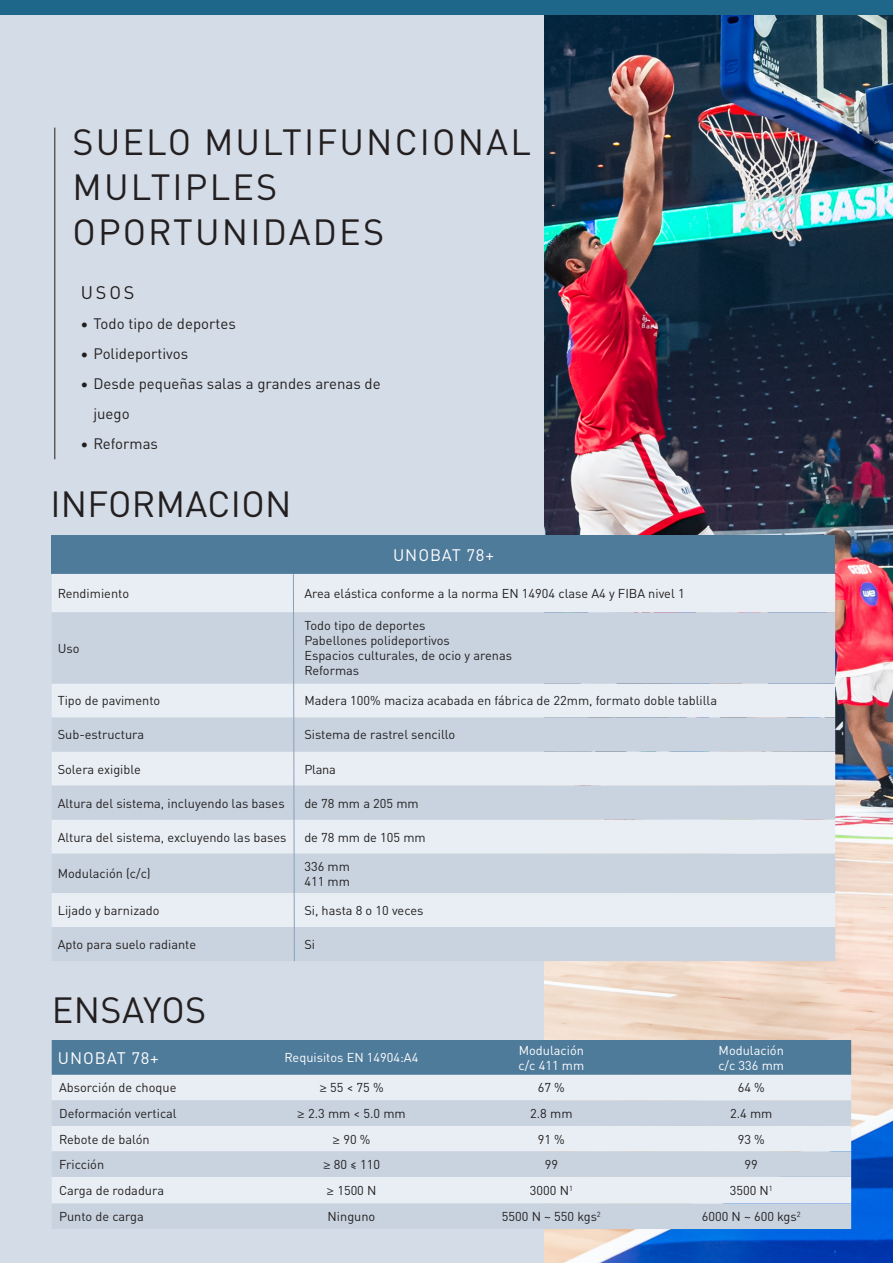
<style>
.page{position:relative;width:893px;height:1263px;background:#d4dde7}
.page>*{position:absolute;margin:0;border:0;box-sizing:border-box;transform-origin:0 0}
.t1{font:36px "DIN Pro";letter-spacing:.06em;color:#231f20}
.t2{font:36px "DIN Pro";letter-spacing:.01em;color:#231f20}
.t3{font:18px "DIN Pro";color:#231f20}
.Mellemrubrik_1_linje{font:16.5px "DIN Pro";letter-spacing:.055em;color:#fff}
.Brød{font:16.5px "DIN Pro";letter-spacing:.055em;color:#fff}
.t4{font:15px "DIN Pro";color:#231f20}
.Brød-2{font:12.75px "DIN Pro";color:#231f20}
.Brød-3{font:12.75px/15px "DIN Pro";color:#fff}
.s1{font-family:"Myriad Pro"}
</style>
<div class="page">
<hr style="left:54px;top:128px;width:1px;height:331px;background:#231f20">
<img style="left:544px;top:15px;width:349px;height:1248px">
<div style="left:0;top:0;width:893px;height:15px;background:#1f668b"></div>
<div style="left:52px;top:536px;width:783px;height:38px;background:#4f7b9b"></div>
<div style="left:52px;top:574px;width:783px;height:38px;background:#e8eef3"></div>
<svg style="left:52px;top:612px;width:783px;height:349px;fill:#c8d3df"></svg>
<svg style="left:293px;top:573px;width:2px;height:389px"></svg>
<hr style="left:0;top:1141px;width:1px;height:90px;background:#1f668b">
<div style="left:52px;top:1040px;width:799px;height:35px;background:#4f7b9b"></div>
<div style="left:52px;top:1075px;width:799px;height:25px;background:#e8eef3"></div>
<svg style="left:52px;top:1100px;width:799px;height:129px;fill:#c8d3df"></svg>
<p class="t1" style="left:72px;top:115px;width:460px">SUELO MULTIFUNCIONAL</p>
<p class="t1" style="left:72px;top:160px;width:206px">MULTIPLES</p>
<p class="t1" style="left:72px;top:205px;width:313px">OPORTUNIDADES</p>
<p class="t3" style="left:81px;top:279px;width:55px">USOS</p>
<p class="t4" style="left:81px;top:313px;width:157px">• Todo tipo de deportes</p>
<p class="t4" style="left:81px;top:343px;width:109px">• Polideportivos</p>
<p class="t4" style="left:81px;top:373px;width:302px">• Desde pequeñas salas a grandes arenas de</p>
<p class="t4" style="left:93px;top:403px;width:38px">juego</p>
<p class="t4" style="left:81px;top:433px;width:79px">• Reformas</p>
<p class="t2" style="left:50px;top:476px;width:243px">INFORMACION</p>
<p class="Mellemrubrik_1_linje" style="left:393px;top:543px;width:103px">UNOBAT 78+</p>
<p class="Brød-2" style="left:58px;top:584px;width:73px">Rendimiento</p>
<p class="Brød-2" style="left:304px;top:584px;width:382px">Area elástica conforme a la norma EN 14904 clase A4 y FIBA nivel 1</p>
<p class="Brød-2" style="left:58px;top:638px;width:23px">Uso</p>
<p class="Brød-2" style="left:304px;top:616px;width:123px">Todo tipo de deportes</p>
<p class="Brød-2" style="left:304px;top:631px;width:147px">Pabellones polideportivos</p>
<p class="Brød-2" style="left:304px;top:646px;width:209px">Espacios culturales, de ocio y arenas</p>
<p class="Brød-2" style="left:304px;top:661px;width:56px">Reformas</p>
<p class="Brød-2" style="left:58px;top:691px;width:104px">Tipo de pavimento</p>
<p class="Brød-2" style="left:304px;top:691px;width:414px">Madera 100% maciza acabada en fábrica de 22mm, formato doble tablilla</p>
<p class="Brød-2" style="left:58px;top:725px;width:88px">Sub-estructura</p>
<p class="Brød-2" style="left:304px;top:725px;width:152px">Sistema de rastrel sencillo</p>
<p class="Brød-2" style="left:58px;top:759px;width:85px">Solera exigible</p>
<p class="Brød-2" style="left:304px;top:759px;width:33px">Plana</p>
<p class="Brød-2" style="left:58px;top:793px;width:228px">Altura del sistema, incluyendo las bases</p>
<p class="Brød-2" style="left:304px;top:793px;width:116px">de 78 mm a 205 mm</p>
<p class="Brød-2" style="left:58px;top:827px;width:230px">Altura del sistema, excluyendo las bases</p>
<p class="Brød-2" style="left:304px;top:827px;width:123px">de 78 mm de 105 mm</p>
<p class="Brød-2" style="left:58px;top:864px;width:94px">Modulación (c/c)</p>
<p class="Brød-2" style="left:304px;top:856px;width:47px">336 mm</p>
<p class="Brød-2" style="left:304px;top:871px;width:47px">411 mm</p>
<p class="Brød-2" style="left:58px;top:900px;width:103px">Lijado y barnizado</p>
<p class="Brød-2" style="left:304px;top:900px;width:121px">Si, hasta 8 o 10 veces</p>
<p class="Brød-2" style="left:58px;top:934px;width:140px">Apto para suelo radiante</p>
<p class="Brød-2" style="left:304px;top:934px;width:12px">Si</p>
<p class="t2" style="left:52px;top:982px;width:156px">ENSAYOS</p>
<p class="Brød" style="left:58px;top:1045px;width:103px">UNOBAT 78+</p>
<p class="Brød-3" style="left:285px;top:1049px;width:135px">Requisitos EN 14904:A4</p>
<p class="Brød-3" style="left:518px;top:1042px;width:67px">Modulación c/c 411 mm</p>
<p class="Brød-3" style="left:718px;top:1042px;width:67px">Modulación c/c 336 mm</p>
<p class="Brød-2" style="left:59px;top:1078px;width:119px">Absorción de choque</p>
<p class="Brød-2" style="left:319px;top:1078px;width:66px"><span class="s1">≥</span> 55 &lt; 75 %</p>
<p class="Brød-2" style="left:538px;top:1078px;width:29px">67 %</p>
<p class="Brød-2" style="left:738px;top:1078px;width:29px">64 %</p>
<p class="Brød-2" style="left:59px;top:1104px;width:119px">Deformación vertical</p>
<p class="Brød-2" style="left:297px;top:1104px;width:110px"><span class="s1">≥</span> 2.3 mm &lt; 5.0 mm</p>
<p class="Brød-2" style="left:530px;top:1104px;width:44px">2.8 mm</p>
<p class="Brød-2" style="left:730px;top:1104px;width:44px">2.4 mm</p>
<p class="Brød-2" style="left:59px;top:1129px;width:92px">Rebote de balón</p>
<p class="Brød-2" style="left:333px;top:1129px;width:39px"><span class="s1">≥</span> 90 %</p>
<p class="Brød-2" style="left:538px;top:1129px;width:29px">91 %</p>
<p class="Brød-2" style="left:738px;top:1129px;width:29px">93 %</p>
<p class="Brød-2" style="left:59px;top:1155px;width:47px">Fricción</p>
<p class="Brød-2" style="left:323px;top:1155px;width:59px"><span class="s1">≥</span> 80 ≤ 110</p>
<p class="Brød-2" style="left:545px;top:1155px;width:15px">99</p>
<p class="Brød-2" style="left:745px;top:1155px;width:15px">99</p>
<p class="Brød-2" style="left:59px;top:1181px;width:106px">Carga de rodadura</p>
<p class="Brød-2" style="left:327px;top:1181px;width:51px"><span class="s1">≥</span> 1500 N</p>
<p class="Brød-2" style="left:530px;top:1181px;width:45px">3000 N<sup>1</sup></p>
<p class="Brød-2" style="left:730px;top:1181px;width:45px">3500 N<sup>1</sup></p>
<p class="Brød-2" style="left:59px;top:1207px;width:86px">Punto de carga</p>
<p class="Brød-2" style="left:328px;top:1207px;width:49px">Ninguno</p>
<p class="Brød-2" style="left:502px;top:1207px;width:100px">5500 N ~ 550 kgs<sup>2</sup></p>
<p class="Brød-2" style="left:702px;top:1207px;width:100px">6000 N ~ 600 kgs<sup>2</sup></p>
</div>
